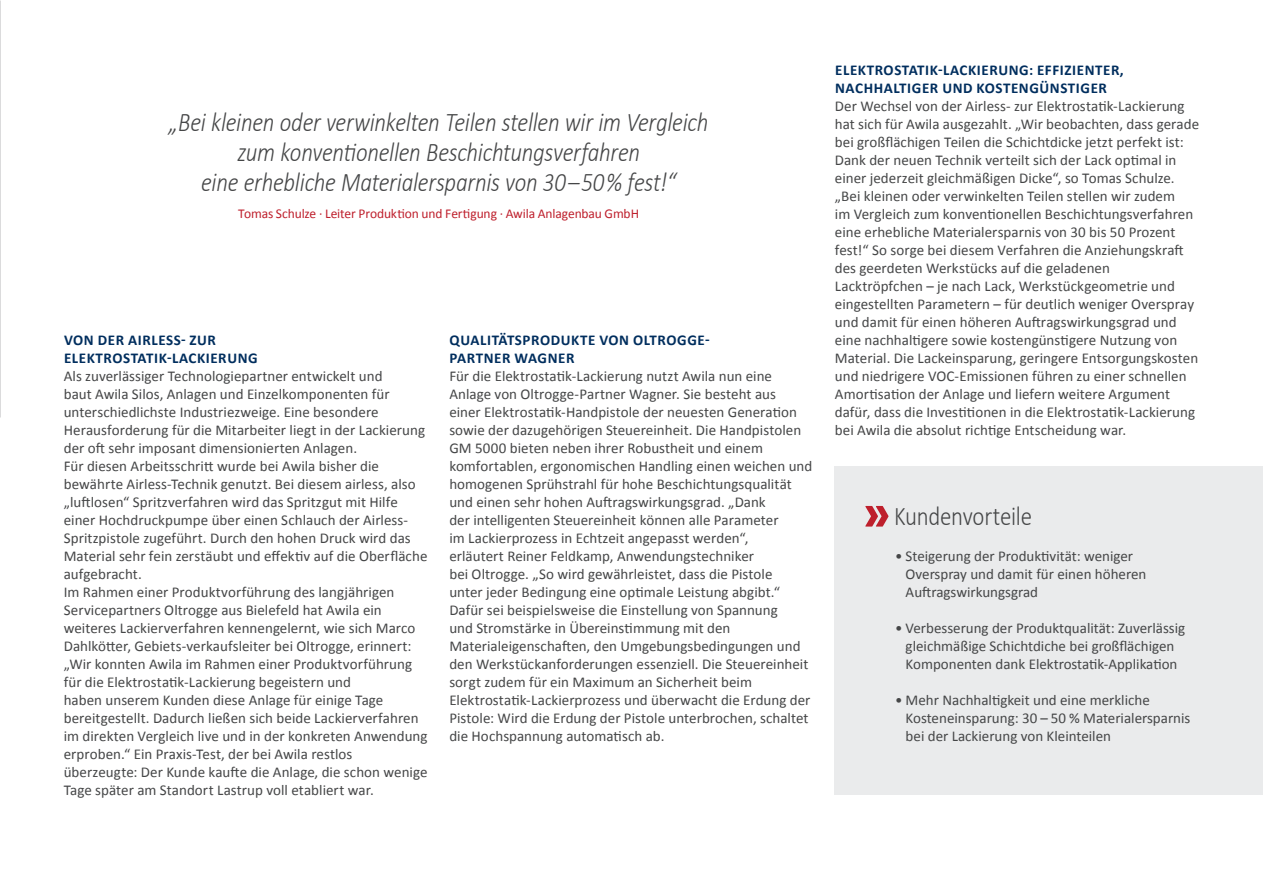
<style>
.page{position:relative;width:1263px;height:893px;background:#fff}
.page>*{position:absolute;margin:0;border:0;box-sizing:border-box;transform-origin:0 0}
.t1{font:italic 300 27px/30px "Calibri";letter-spacing:-.015em;color:#454647;text-align:center;scale:.85 1}
.t2{font:300 27px "Calibri";letter-spacing:-.015em;color:#454647;scale:.85 1}
.t3{font:15px/18px "Calibri";color:#454647}
.t4{font:700 15px/18px "Calibri";letter-spacing:.04em;color:#002e5e}
.t5{font:13.5px "Calibri";letter-spacing:-.01em;color:#be1f2c}
</style>
<div class="page">
<div style="left:835px;top:466px;width:428px;height:329px;background:#eaebec"></div>
<svg style="left:865px;top:506px;width:23px;height:21px"></svg>
<img style="left:0;top:0;width:1px;height:417px">
<h1 class="t1" style="left:169px;top:107px;width:636px">„Bei kleinen oder verwinkelten Teilen stellen wir im Vergleich zum konventionellen Beschichtungsverfahren<br>eine erhebliche Materialersparnis von 30 – 50 % fest!“</h1>
<p class="t5" style="left:238px;top:205px;width:402px">Tomas Schulze · Leiter Produktion und Fertigung · Awila Anlagenbau GmbH</p>
<p class="t4" style="left:64px;top:331px;width:195px">VON DER AIRLESS- ZUR<br>ELEKTROSTATIK-LACKIERUNG</p>
<p class="t3" style="left:64px;top:367px;width:365px">Als zuverlässiger Technologiepartner entwickelt und<br>baut Awila Silos, Anlagen und Einzelkomponenten für unterschiedlichste Industriezweige. Eine besondere Herausforderung für die Mitarbeiter liegt in der Lackierung der oft sehr imposant dimensionierten Anlagen.<br>Für diesen Arbeitsschritt wurde bei Awila bisher die bewährte Airless-Technik genutzt. Bei diesem airless, also „luftlosen“ Spritzverfahren wird das Spritzgut mit Hilfe einer Hochdruckpumpe über einen Schlauch der Airless-Spritzpistole zugeführt. Durch den hohen Druck wird das Material sehr fein zerstäubt und effektiv auf die Oberfläche aufgebracht.<br>Im Rahmen einer Produktvorführung des langjährigen Servicepartners Oltrogge aus Bielefeld hat Awila ein weiteres Lackierverfahren kennengelernt, wie sich Marco Dahlkötter, Gebiets-verkaufsleiter bei Oltrogge, erinnert: „Wir konnten Awila im Rahmen einer Produktvorführung für die Elektrostatik-Lackierung begeistern und<br>haben unserem Kunden diese Anlage für einige Tage bereitgestellt. Dadurch ließen sich beide Lackierverfahren im direkten Vergleich live und in der konkreten Anwendung erproben.“ Ein Praxis-Test, der bei Awila restlos überzeugte: Der Kunde kaufte die Anlage, die schon wenige Tage später am Standort Lastrup voll etabliert war.</p>
<p class="t4" style="left:450px;top:331px;width:262px">QUALITÄTSPRODUKTE VON OLTROGGE-<br>PARTNER WAGNER</p>
<p class="t3" style="left:449px;top:367px;width:365px">Für die Elektrostatik-Lackierung nutzt Awila nun eine Anlage von Oltrogge-Partner Wagner. Sie besteht aus<br>einer Elektrostatik-Handpistole der neuesten Generation sowie der dazugehörigen Steuereinheit. Die Handpistolen GM 5000 bieten neben ihrer Robustheit und einem komfortablen, ergonomischen Handling einen weichen und homogenen Sprühstrahl für hohe Beschichtungsqualität und einen sehr hohen Auftragswirkungsgrad. „Dank<br>der intelligenten Steuereinheit können alle Parameter<br>im Lackierprozess in Echtzeit angepasst werden“,<br>erläutert Reiner Feldkamp, Anwendungstechniker<br>bei Oltrogge. „So wird gewährleistet, dass die Pistole<br>unter jeder Bedingung eine optimale Leistung abgibt.“ Dafür sei beispielsweise die Einstellung von Spannung<br>und Stromstärke in Übereinstimmung mit den Materialeigenschaften, den Umgebungsbedingungen und den Werkstückanforderungen essenziell. Die Steuereinheit sorgt zudem für ein Maximum an Sicherheit beim Elektrostatik-Lackierprozess und überwacht die Erdung der Pistole: Wird die Erdung der Pistole unterbrochen, schaltet die Hochspannung automatisch ab.</p>
<p class="t4" style="left:835px;top:61px;width:290px">ELEKTROSTATIK-LACKIERUNG: EFFIZIENTER,<br>NACHHALTIGER UND KOSTENGÜNSTIGER</p>
<p class="t3" style="left:835px;top:97px;width:366px">Der Wechsel von der Airless- zur Elektrostatik-Lackierung hat sich für Awila ausgezahlt. „Wir beobachten, dass gerade bei großflächigen Teilen die Schichtdicke jetzt perfekt ist:<br>Dank der neuen Technik verteilt sich der Lack optimal in einer jederzeit gleichmäßigen Dicke“, so Tomas Schulze. „Bei kleinen oder verwinkelten Teilen stellen wir zudem<br>im Vergleich zum konventionellen Beschichtungsverfahren eine erhebliche Materialersparnis von 30 bis 50 Prozent fest!“ So sorge bei diesem Verfahren die Anziehungskraft des geerdeten Werkstücks auf die geladenen Lacktröpfchen – je nach Lack, Werkstückgeometrie und eingestellten Parametern – für deutlich weniger Overspray und damit für einen höheren Auftragswirkungsgrad und eine nachhaltigere sowie kostengünstigere Nutzung von Material. Die Lackeinsparung, geringere Entsorgungskosten und niedrigere VOC-Emissionen führen zu einer schnellen Amortisation der Anlage und liefern weitere Argument dafür, dass die Investitionen in die Elektrostatik-Lackierung bei Awila die absolut richtige Entscheidung war.</p>
<h1 class="t2" style="left:894px;top:499px;width:164px">Kundenvorteile</h1>
<p class="t3" style="left:906px;top:547px;width:242px;text-indent:-10px">• Steigerung der Produktivität: weniger<br>Overspray und damit für einen höheren<br>Auftragswirkungsgrad</p>
<p class="t3" style="left:895px;top:619px;width:292px;text-align:center">• Verbesserung der Produktqualität: Zuverlässig gleichmäßige Schichtdiche bei großflächigen<br>Komponenten dank Elektrostatik-Applikation</p>
<p class="t3" style="left:906px;top:691px;width:286px;text-indent:-10px">• Mehr Nachhaltigkeit und eine merkliche<br>Kosteneinsparung: 30 – 50 % Materialersparnis bei der Lackierung von Kleinteilen</p>
</div>
